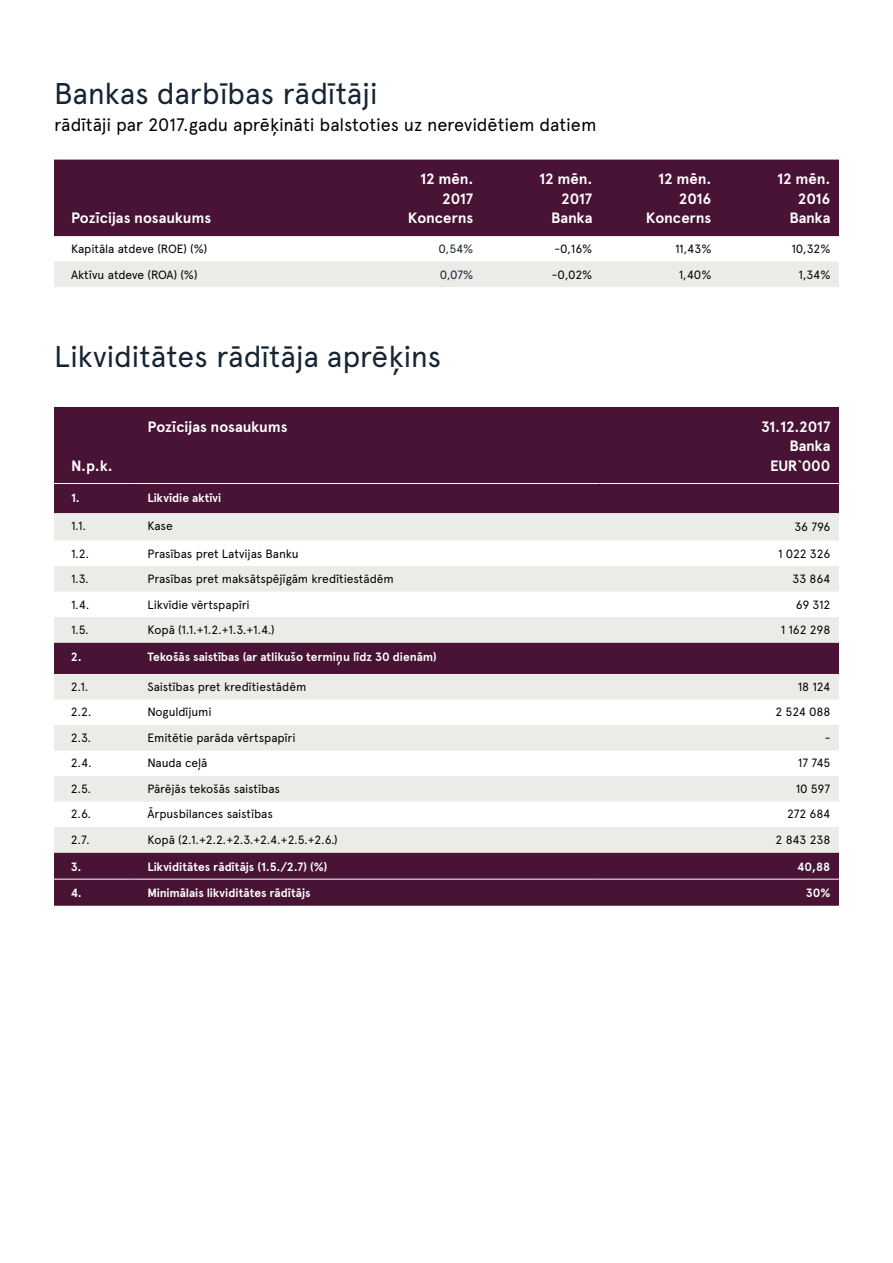
<style>
.page{position:relative;width:893px;height:1263px;background:#fff}
.page>*{position:absolute;margin:0;border:0;box-sizing:border-box;transform-origin:0 0}
.t1{font:30px "Apercu Pro";letter-spacing:-.01em;color:#172433}
.t2{font:18px "Apercu Pro";letter-spacing:-.005em;color:#000}
.t3{font:700 15px/19.5px "Apercu Pro";letter-spacing:-.005em;color:#fff;text-align:right}
.t4{font:12px "Apercu Pro";letter-spacing:-.01em;color:#000}
.t5{font:700 12px "Apercu Pro";color:#fff}
.t6{font:12px "Apercu Pro";color:#172433}
</style>
<div class="page">
<div style="left:54px;top:160px;width:785px;height:76px;background:#481335"></div>
<div style="left:54px;top:262px;width:785px;height:25px;background:#ebebe8"></div>
<div style="left:54px;top:407px;width:785px;height:499px;background:#481335"></div>
<svg style="left:54px;top:513px;width:785px;height:104px;fill:#efefed"></svg>
<svg style="left:54px;top:617px;width:785px;height:235px;fill:#ebebe8"></svg>
<div style="left:54px;top:674px;width:785px;height:25px;background:#ebebe8"></div>
<hr style="left:54px;top:483px;width:76px;height:1px;background:#fff">
<hr style="left:130px;top:483px;width:470px;height:1px;background:#fff">
<hr style="left:600px;top:483px;width:239px;height:1px;background:#fff">
<hr style="left:54px;top:879px;width:76px;height:1px;background:#fff">
<hr style="left:130px;top:879px;width:470px;height:1px;background:#fff">
<hr style="left:600px;top:879px;width:239px;height:1px;background:#fff">
<h1 class="t1" style="left:54px;top:71px;width:325px">Bankas darbības rādītāji</h1>
<h2 class="t2" style="left:54px;top:111px;width:544px">rādītāji par 2017.gadu aprēķināti balstoties uz nerevidētiem datiem</h2>
<p class="t3" style="left:71px;top:208px;width:142px">Pozīcijas nosaukums</p>
<p class="t3" style="left:408px;top:169px;width:67px">12 mēn.<br>2017<br>Koncerns</p>
<p class="t3" style="left:539px;top:169px;width:55px">12 mēn.<br>2017<br>Banka</p>
<p class="t3" style="left:646px;top:169px;width:67px">12 mēn.<br>2016<br>Koncerns</p>
<p class="t3" style="left:777px;top:169px;width:55px">12 mēn.<br>2016<br>Banka</p>
<p class="t4" style="left:71px;top:240px;width:138px">Kapitāla atdeve (ROE) (%)</p>
<p class="t6" style="left:438px;top:240px;width:36px">0,54%</p>
<p class="t4" style="left:554px;top:240px;width:40px">-0,16%</p>
<p class="t4" style="left:675px;top:240px;width:38px">11,43%</p>
<p class="t4" style="left:792px;top:240px;width:40px">10,32%</p>
<p class="t4" style="left:71px;top:265px;width:128px">Aktīvu atdeve (ROA) (%)</p>
<p class="t6" style="left:440px;top:265px;width:35px">0,07%</p>
<p class="t4" style="left:552px;top:265px;width:42px">-0,02%</p>
<p class="t4" style="left:679px;top:265px;width:34px">1,40%</p>
<p class="t4" style="left:799px;top:265px;width:33px">1,34%</p>
<h1 class="t1" style="left:54px;top:333px;width:389px">Likviditātes rādītāja aprēķins</h1>
<p class="t3" style="left:71px;top:455px;width:43px">N.p.k.</p>
<p class="t3" style="left:147px;top:416px;width:142px">Pozīcijas nosaukums</p>
<p class="t3" style="left:761px;top:416px;width:71px">31.12.2017<br>Banka<br>EUR`000</p>
<p class="t5" style="left:71px;top:488px;width:10px">1.</p>
<p class="t5" style="left:147px;top:488px;width:75px">Likvīdie aktīvi</p>
<p class="t4" style="left:71px;top:517px;width:17px">1.1.</p>
<p class="t4" style="left:147px;top:517px;width:27px">Kase</p>
<p class="t4" style="left:794px;top:518px;width:37px">36 796</p>
<p class="t4" style="left:71px;top:544px;width:20px">1.2.</p>
<p class="t4" style="left:147px;top:544px;width:153px">Prasības pret Latvijas Banku</p>
<p class="t4" style="left:778px;top:544px;width:54px">1 022 326</p>
<p class="t4" style="left:71px;top:570px;width:19px">1.3.</p>
<p class="t4" style="left:147px;top:570px;width:248px">Prasības pret maksātspējīgām kredītiestādēm</p>
<p class="t4" style="left:793px;top:570px;width:39px">33 864</p>
<p class="t4" style="left:71px;top:595px;width:20px">1.4.</p>
<p class="t4" style="left:147px;top:595px;width:104px">Likvīdie vērtspapīri</p>
<p class="t4" style="left:796px;top:595px;width:36px">69 312</p>
<p class="t4" style="left:71px;top:621px;width:19px">1.5.</p>
<p class="t4" style="left:147px;top:621px;width:129px">Kopā (1.1.+1.2.+1.3.+1.4.)</p>
<p class="t4" style="left:781px;top:621px;width:51px">1 162 298</p>
<p class="t5" style="left:71px;top:647px;width:12px">2.</p>
<p class="t5" style="left:147px;top:647px;width:291px">Tekošās saistības (ar atlikušo termiņu līdz 30 dienām)</p>
<p class="t4" style="left:71px;top:678px;width:19px">2.1.</p>
<p class="t4" style="left:147px;top:678px;width:161px">Saistības pret kredītiestādēm</p>
<p class="t4" style="left:798px;top:678px;width:34px">18 124</p>
<p class="t4" style="left:71px;top:703px;width:22px">2.2.</p>
<p class="t4" style="left:147px;top:703px;width:66px">Noguldījumi</p>
<p class="t4" style="left:775px;top:703px;width:56px">2 524 088</p>
<p class="t4" style="left:71px;top:729px;width:22px">2.3.</p>
<p class="t4" style="left:147px;top:729px;width:150px">Emitētie parāda vērtspapīri</p>
<p class="t4" style="left:825px;top:729px;width:7px">-</p>
<p class="t4" style="left:71px;top:754px;width:22px">2.4.</p>
<p class="t4" style="left:147px;top:754px;width:62px">Nauda ceļā</p>
<p class="t4" style="left:798px;top:754px;width:34px">17 745</p>
<p class="t4" style="left:71px;top:780px;width:22px">2.5.</p>
<p class="t4" style="left:147px;top:780px;width:134px">Pārējās tekošās saistības</p>
<p class="t4" style="left:796px;top:780px;width:36px">10 597</p>
<p class="t4" style="left:71px;top:805px;width:22px">2.6.</p>
<p class="t4" style="left:147px;top:805px;width:127px">Ārpusbilances saistības</p>
<p class="t4" style="left:787px;top:805px;width:45px">272 684</p>
<p class="t4" style="left:71px;top:831px;width:20px">2.7.</p>
<p class="t4" style="left:147px;top:831px;width:192px">Kopā (2.1.+2.2.+2.3.+2.4.+2.5.+2.6.)</p>
<p class="t4" style="left:776px;top:831px;width:56px">2 843 238</p>
<p class="t5" style="left:71px;top:857px;width:12px">3.</p>
<p class="t5" style="left:147px;top:857px;width:182px">Likviditātes rādītājs (1.5./2.7) (%)</p>
<p class="t5" style="left:797px;top:857px;width:35px">40,88</p>
<p class="t5" style="left:71px;top:884px;width:12px">4.</p>
<p class="t5" style="left:147px;top:884px;width:165px">Minimālais likviditātes rādītājs</p>
<p class="t5" style="left:806px;top:884px;width:26px">30%</p>
</div>
